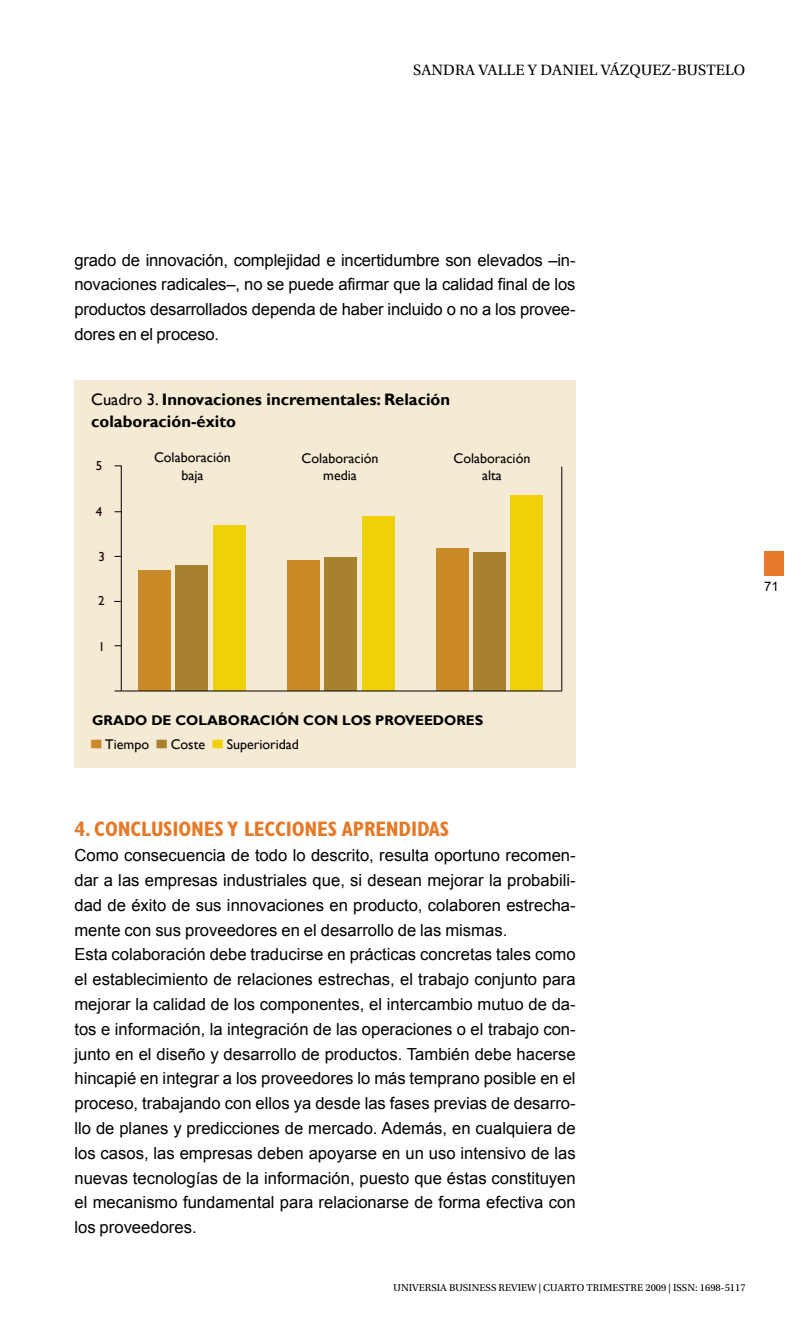
<style>
.page{position:relative;width:809px;height:1340px;background:#fff}
.page>*{position:absolute;margin:0;border:0;box-sizing:border-box;transform-origin:0 0}
.t1{font:700 condensed 21px "Gill Sans Std";letter-spacing:-.01em;color:#e57927}
.t2{font:16.62px/24.8px "Arial";color:#000;text-align:justify}
.t3{font:700 16.62px/21.2px "Gill Sans";color:#000}
.t4{font:15.75px "Utopia Std";letter-spacing:.005em;color:#000}
.t5{font:14px/17.5px "Gill Sans";color:#000;text-align:center}
.t6{font:700 14px "Gill Sans";color:#000}
.t7{font:13.12px "Arial";color:#000}
.t8{font:12.95px "Gill Sans";color:#1a0000}
.t9{font:10.5px "Utopia Std";color:#000}
.s1{font-weight:400}
</style>
<div class="page">
<div style="left:764px;top:551px;width:20px;height:24px;background:#e57927"></div>
<div style="left:74px;top:380px;width:501px;height:387px;background:#f5ead3"></div>
<div style="left:138px;top:570px;width:33px;height:120px;background:#ca8a28"></div>
<hr style="left:121px;top:466px;width:1px;height:224px;background:#000">
<hr style="left:561px;top:466px;width:1px;height:224px;background:#000">
<div style="left:213px;top:525px;width:32px;height:165px;background:#f0d006"></div>
<div style="left:176px;top:565px;width:32px;height:125px;background:#a7812e"></div>
<div style="left:287px;top:560px;width:33px;height:130px;background:#ca8a28"></div>
<div style="left:362px;top:516px;width:32px;height:174px;background:#f0d006"></div>
<div style="left:324px;top:556px;width:33px;height:134px;background:#a7812e"></div>
<div style="left:436px;top:548px;width:32px;height:142px;background:#ca8a28"></div>
<div style="left:473px;top:552px;width:33px;height:138px;background:#a7812e"></div>
<div style="left:510px;top:495px;width:33px;height:195px;background:#f0d006"></div>
<hr style="left:114px;top:690px;width:448px;height:1px;background:#000">
<p class="t4" style="left:413px;top:61px;width:20px">SANDRA</p>
<p class="t4" style="left:478px;top:61px;width:84px">VALLE Y DANIE</p>
<p class="t4" style="left:588px;top:61px;width:109px">L VÁZQUEZ-BUSTE</p>
<p class="t4" style="left:725px;top:61px;width:19px">LO</p>
<p class="t2" style="left:74px;top:247px;width:502px">grado de innovación, complejidad e incertidumbre son elevados –in&shy;novaciones radicales–, no se puede afirmar que la calidad final de los productos desarrollados dependa de haber incluido o no a los provee&shy;dores en el proceso.</p>
<p class="t3" style="left:91px;top:390px;width:360px"><span class="s1">Cuadro 3.</span> Innovaciones incrementales: Relación colaboración-éxito</p>
<p class="t8" style="left:96px;top:458px;width:8px">5</p>
<p class="t8" style="left:96px;top:503px;width:8px">4</p>
<p class="t8" style="left:99px;top:549px;width:8px">3</p>
<p class="t8" style="left:98px;top:593px;width:8px">2</p>
<p class="t8" style="left:99px;top:639px;width:8px">1</p>
<p class="t5" style="left:154px;top:449px;width:78px">Colaboración baja</p>
<p class="t5" style="left:453px;top:449px;width:78px">Colaboración alta</p>
<p class="t5" style="left:301px;top:449px;width:78px">Colaboración media</p>
<p class="t6" style="left:92px;top:712px;width:392px">GRADO DE COLABORACIÓN CON LOS PROVEEDORES</p>
<p class="t5" style="left:91px;top:736px;width:209px"><sup>▄</sup> Tiempo <sup>▄</sup> Coste <sup>▄</sup> Superioridad</p>
<p class="t7" style="left:764px;top:577px;width:16px">71</p>
<p class="t1" style="left:74px;top:816px;width:376px">4. CONCLUSIONES Y LECCIONES APRENDIDAS</p>
<p class="t2" style="left:74px;top:843px;width:503px;text-align:left">Como consecuencia de todo lo descrito, resulta oportuno recomen&shy;dar a las empresas industriales que, si desean mejorar la probabili&shy;dad de éxito de sus innovaciones en producto, colaboren estrecha&shy;mente con sus proveedores en el desarrollo de las mismas.<br>Esta colaboración debe traducirse en prácticas concretas tales como el establecimiento de relaciones estrechas, el trabajo conjunto para mejorar la calidad de los componentes, el intercambio mutuo de da&shy;tos e información, la integración de las operaciones o el trabajo con&shy;junto en el diseño y desarrollo de productos. También debe hacerse hincapié en integrar a los proveedores lo más temprano posible en el proceso, trabajando con ellos ya desde las fases previas de desarro&shy;llo de planes y predicciones de mercado. Además, en cualquiera de los casos, las empresas deben apoyarse en un uso intensivo de las nuevas tecnologías de la información, puesto que éstas constituyen el mecanismo fundamental para relacionarse de forma efectiva con los proveedores.</p>
<p class="t9" style="left:393px;top:1281px;width:226px">UNIVERSIA BUSINESS REVIEW | CUARTO TRIMESTRE</p>
<p class="t9" style="left:645px;top:1281px;width:102px">2009 | ISSN: 1698-5117</p>
</div>
